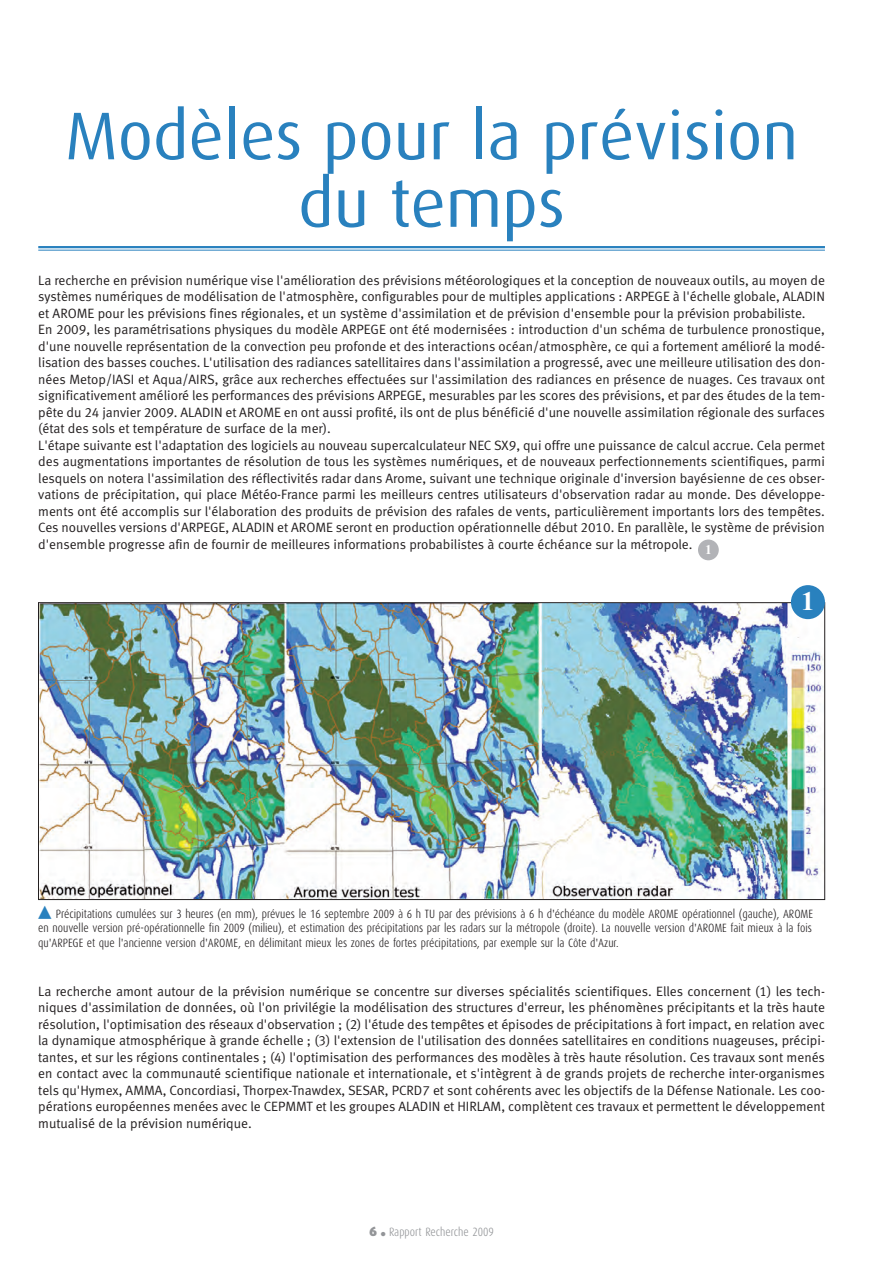
<style>
.page{position:relative;width:893px;height:1263px;background:#fff}
.page>*{position:absolute;margin:0;border:0;box-sizing:border-box;transform-origin:0 0}
.t1{font:67.5px/67.5px "Dax";color:#2981be;text-align:center}
.t2{font:700 27px "Times New Roman";color:#fff}
.t3{font:13.5px/16.5px "Meta Normal LF";color:#231f20}
.t4{font:300 12px/14.1px "Dax Condensed";color:#231f20;text-align:justify}
.t5{font:300 12px "Dax Condensed";color:#939598}
.s1{font-family:"Times New Roman";font-weight:700;color:#fff}
.s2{font-family:"Dax";font-weight:900;font-size:13.5px}
.s3{font-family:"Dax";font-weight:900;font-size:18px}
</style>
<div class="page">
<hr style="left:38px;top:246px;width:787px;height:2px;background:#2981be">
<hr style="left:38px;top:250px;width:787px;height:1px;background:#2981be">
<div style="left:698px;top:539px;width:21px;height:21px;background:#b2b3b7;border-radius:50%"></div>
<img style="left:40px;top:604px;width:783px;height:294px">
<div style="left:791px;top:585px;width:34px;height:34px;background:#2981be;border-radius:50%"></div>
<h1 class="t1" style="left:65px;top:102px;width:735px">Modèles pour la prévision du temps</h1>
<p class="t3" style="left:38px;top:273px;width:788px">La recherche en prévision numérique vise l'amélioration des prévisions météorologiques et la conception de nouveaux outils, au moyen de systèmes numériques de modélisation de l'atmosphère, configurables pour de multiples applications : ARPEGE à l'échelle globale, ALADIN et AROME pour les prévisions fines régionales, et un système d'assimilation et de prévision d'ensemble pour la prévision probabiliste.<br>En 2009, les paramétrisations physiques du modèle ARPEGE ont été modernisées : introduction d'un schéma de turbulence pronostique, d'une nouvelle représentation de la convection peu profonde et des interactions océan/atmosphère, ce qui a fortement amélioré la modé&shy;lisation des basses couches. L'utilisation des radiances satellitaires dans l'assimilation a progressé, avec une meilleure utilisation des don&shy;nées Metop/IASI et Aqua/AIRS, grâce aux recherches effectuées sur l'assimilation des radiances en présence de nuages. Ces travaux ont significativement amélioré les performances des prévisions ARPEGE, mesurables par les scores des prévisions, et par des études de la tem&shy;pête du 24 janvier 2009. ALADIN et AROME en ont aussi profité, ils ont de plus bénéficié d'une nouvelle assimilation régionale des surfaces (état des sols et température de surface de la mer).<br>L'étape suivante est l'adaptation des logiciels au nouveau supercalculateur NEC SX9, qui offre une puissance de calcul accrue. Cela permet des augmentations importantes de résolution de tous les systèmes numériques, et de nouveaux perfectionnements scientifiques, parmi lesquels on notera l'assimilation des réflectivités radar dans Arome, suivant une technique originale d'inversion bayésienne de ces obser&shy;vations de précipitation, qui place Météo-France parmi les meilleurs centres utilisateurs d'observation radar au monde. Des développe&shy;ments ont été accomplis sur l'élaboration des produits de prévision des rafales de vents, particulièrement importants lors des tempêtes.<br>Ces nouvelles versions d'ARPEGE, ALADIN et AROME seront en production opérationnelle début 2010. En parallèle, le système de prévision d'ensemble progresse afin de fournir de meilleures informations probabilistes à courte échéance sur la métropole. <span class="s1">1</span></p>
<h2 class="t2" style="left:801px;top:592px;width:15px">1</h2>
<p class="t4" style="left:38px;top:907px;width:776px;text-indent:18px">Précipitations cumulées sur 3 heures (en mm), prévues le 16 septembre 2009 à 6 h TU par des prévisions à 6 h d'échéance du modèle AROME opérationnel (gauche), AROME en nouvelle version pré-opérationnelle fin 2009 (milieu), et estimation des précipitations par les radars sur la métropole (droite). La nouvelle version d'AROME fait mieux à la fois qu'ARPEGE et que l'ancienne version d'AROME, en délimitant mieux les zones de fortes précipitations, par exemple sur la Côte d'Azur.</p>
<p class="t3" style="left:38px;top:984px;width:788px;text-align:justify">La recherche amont autour de la prévision numérique se concentre sur diverses spécialités scientifiques. Elles concernent (1) les tech&shy;niques d'assimilation de données, où l'on privilégie la modélisation des structures d'erreur, les phénomènes précipitants et la très haute résolution, l'optimisation des réseaux d'observation ; (2) l'étude des tempêtes et épisodes de précipitations à fort impact, en relation avec la dynamique atmosphérique à grande échelle ; (3) l'extension de l'utilisation des données satellitaires en conditions nuageuses, précipi&shy;tantes, et sur les régions continentales ; (4) l'optimisation des performances des modèles à très haute résolution. Ces travaux sont menés en contact avec la communauté scientifique nationale et internationale, et s'intègrent à de grands projets de recherche inter-organismes tels qu'Hymex, AMMA, Concordiasi, Thorpex-Tnawdex, SESAR, PCRD7 et sont cohérents avec les objectifs de la Défense Nationale. Les coo&shy;pérations européennes menées avec le CEPMMT et les groupes ALADIN et HIRLAM, complètent ces travaux et permettent le développement mutualisé de la prévision numérique.</p>
<p class="t5" style="left:369px;top:1225px;width:126px"><span class="s2">6</span> <span class="s3">.</span> Rapport Recherche 2009</p>
</div>
